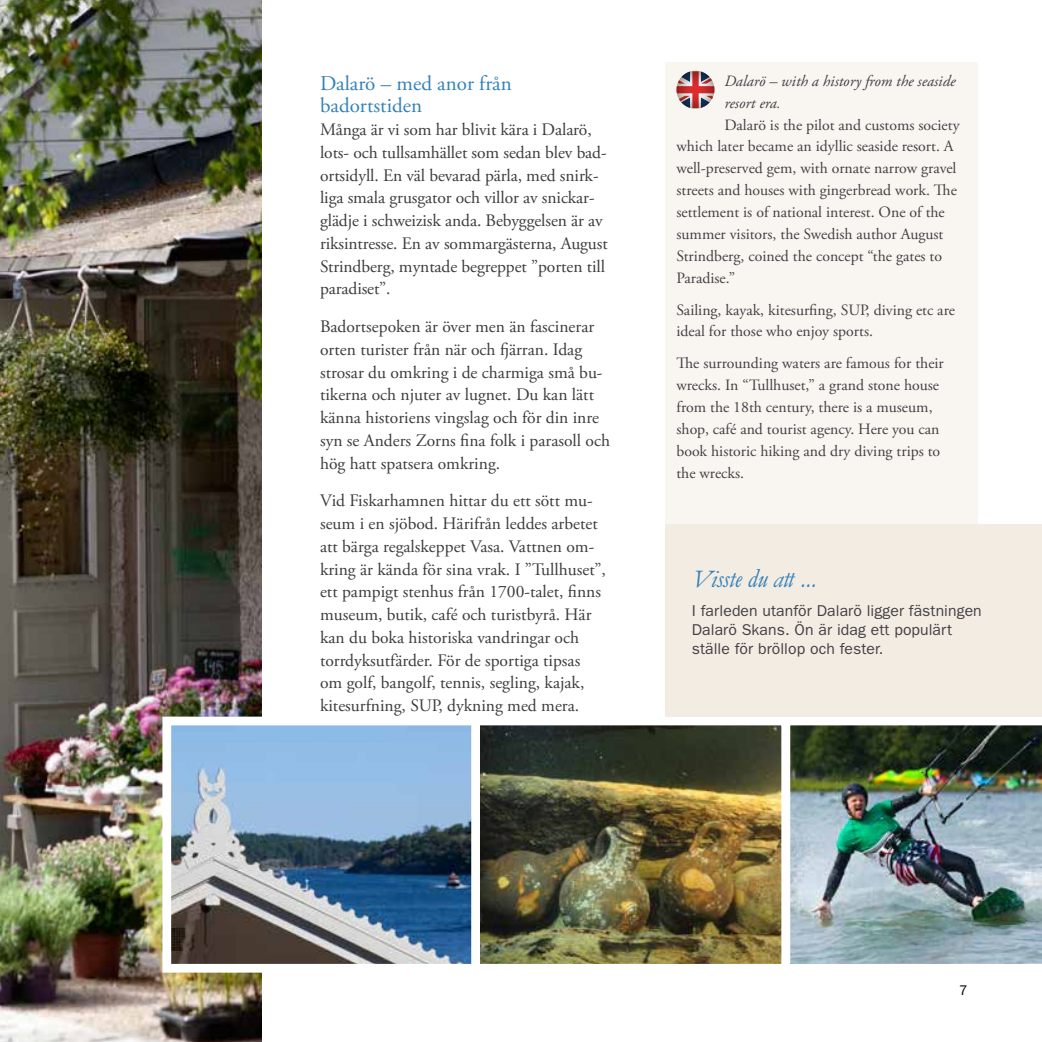
<style>
.page{position:relative;width:1042px;height:1042px;background:#fff}
.page>*{position:absolute;margin:0;border:0;box-sizing:border-box;transform-origin:0 0}
.t1{font:24.5px "Garamond Elegant FS";letter-spacing:-.005em;color:#3482ba}
.t2{font:21px/22.8px "Adobe Garamond Pro";color:#3482ba}
.t3{font:17.5px/22.8px "Adobe Garamond Pro";color:#3e3b3f}
.t4{font:15.75px/21.9px "Adobe Garamond Pro";color:#434045}
.t5{font:15.75px/18.9px "ITC Franklin Gothic Std";letter-spacing:.005em;color:#434045}
.t6{font:italic 15.75px/21.9px "Adobe Garamond Pro";color:#434045}
.t7{font:14px "ITC Franklin Gothic Std";color:#000}
</style>
<div class="page">
<div style="left:665px;top:63px;width:313px;height:904px;background:#f9f6f1"></div>
<img style="left:0;top:0;width:261px;height:1042px">
<img style="left:790px;top:716px;width:252px;height:251px">
<svg style="left:676px;top:71px;width:38px;height:37px"></svg>
<img style="left:172px;top:726px;width:299px;height:236px">
<div style="left:162px;top:716px;width:319px;height:256px;border:9px solid #fff"></div>
<img style="left:481px;top:726px;width:299px;height:236px">
<div style="left:471px;top:716px;width:319px;height:256px;border:9px solid #fff"></div>
<div style="left:665px;top:524px;width:377px;height:192px;background:#f3ece3"></div>
<p class="t2" style="left:320px;top:72px;width:193px">Dalarö – med anor från badortstiden</p>
<p class="t3" style="left:320px;top:119px;width:289px">Många är vi som har blivit kära i Dalarö, lots- och tullsamhället som sedan blev bad&shy;ortsidyll. En väl bevarad pärla, med snirk&shy;liga smala grusgator och villor av snickar&shy;glädje i schweizisk anda. Bebyggelsen är av riksintresse. En av sommargästerna, August Strindberg, myntade begreppet ”porten till paradiset”.</p>
<p class="t3" style="left:320px;top:316px;width:292px">Badortsepoken är över men än fascinerar orten turister från när och fjärran. Idag strosar du omkring i de charmiga små bu&shy;tikerna och njuter av lugnet. Du kan lätt känna historiens vingslag och för din inre syn se Anders Zorns fina folk i parasoll och hög hatt spatsera omkring.</p>
<p class="t3" style="left:320px;top:490px;width:287px">Vid Fiskarhamnen hittar du ett sött mu&shy;seum i en sjöbod. Härifrån leddes arbetet att bärga regalskeppet Vasa. Vattnen om&shy;kring är kända för sina vrak. I ”Tullhuset”, ett pampigt stenhus från 1700-talet, finns museum, butik, café och turistbyrå. Här kan du boka historiska vandringar och torrdyksutfärder. För de sportiga tipsas om golf, bangolf, tennis, segling, kajak, kitesurfning, SUP, dykning med mera.</p>
<p class="t6" style="left:724px;top:70px;width:233px">Dalarö – with a history from the seaside resort era.</p>
<p class="t4" style="left:676px;top:114px;width:285px;text-indent:48px">Dalarö is the pilot and customs society which later became an idyllic seaside resort. A well-preserved gem, with ornate narrow gravel streets and houses with gingerbread work. The settlement is of national interest. One of the summer visitors, the Swedish author August Strindberg, coined the concept “the gates to Paradise.”</p>
<p class="t4" style="left:676px;top:299px;width:280px">Sailing, kayak, kitesurfing, SUP, diving etc are ideal for those who enjoy sports.</p>
<p class="t4" style="left:676px;top:353px;width:269px">The surrounding waters are famous for their wrecks. In “Tullhuset,” a grand stone house from the 18th century, there is a museum, shop, café and tourist agency. Here you can book historic hiking and dry diving trips to the wrecks.</p>
<h1 class="t1" style="left:692px;top:566px;width:125px">Visste du att ...</h1>
<p class="t5" style="left:692px;top:601px;width:291px">I farleden utanför Dalarö ligger fästningen<br>Dalarö Skans. Ön är idag ett populärt ställe för bröllop och fester.</p>
<p class="t7" style="left:959px;top:981px;width:10px">7</p>
</div>
